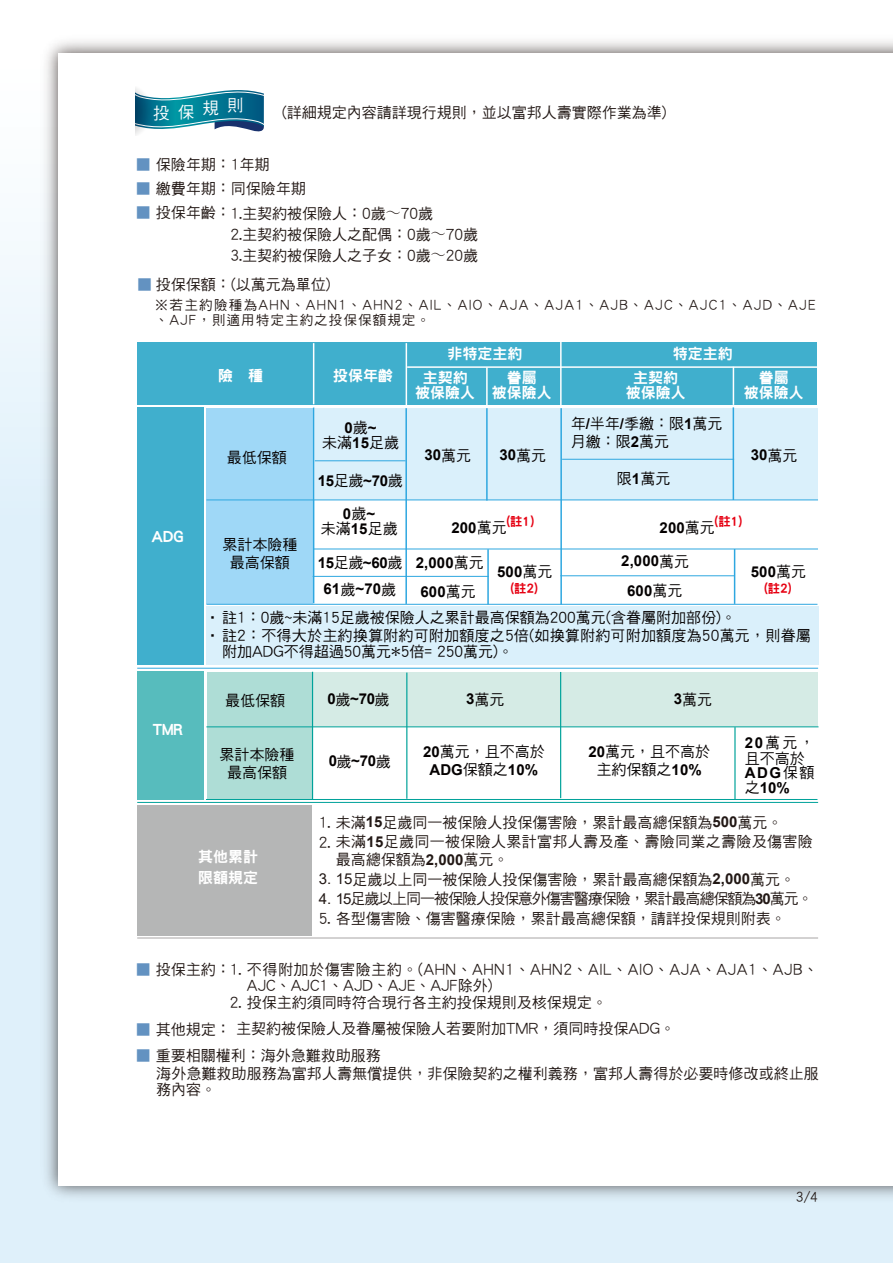
<style>
.page{position:relative;width:893px;height:1263px;background:#fff}
.page>*{position:absolute;margin:0;border:0;box-sizing:border-box;transform-origin:0 0}
.t1{font:16.5px "DF Hei W5 WINP BF";color:#fff}
.t2{font:15px/24.6px "DF Hei W5 WINP BF";color:#221815}
.t3{font:15px/18px "DF Hei W5 WINP BF";color:#040000}
.t4{font:700 15px/29.2px "Arial";letter-spacing:.01em;color:#040000;text-align:center}
.t5{font:15px/16.5px "DF Hei W5 WINP BF";letter-spacing:.035em;color:#221815}
.t6{font:15px/15px "DFN Hei W9 WINP BF";color:#fff;text-align:center}
.t7{font:15px/18px "DF Hei W5 WINP BF";letter-spacing:.02em;color:#221815}
.t8{font:15px "DF Hei W5 WINP BF";letter-spacing:-.07em;color:#221815}
.t9{font:13.5px/15px "DF Hei W5 WINP BF";letter-spacing:.1em;color:#221815}
.t10{font:12.3px "DFN Hei W9 WINP BF";color:#e60012}
.s1{color:#6392c1}
.s2{font-family:"Adobe Ming Std";font-weight:300}
.s3{font-family:"DF Hei W5 WINP BF";font-weight:400}
.s4{font-family:"Arial";font-weight:700}
.s5{font-family:"Arial";font-weight:700;font-size:15px;color:#040000}
.s6{font-family:"DF Hei W5 WINP BF";font-size:15px;color:#040000}
.s7{font-family:"Arial"}
</style>
<div class="page">
<div style="left:0;top:0;width:893px;height:1263px;background:linear-gradient(to bottom,#f7fcfe,#d6ecf9)"></div>
<img style="left:35px;top:30px;width:858px;height:1178px">
<div style="left:59px;top:53px;width:834px;height:1132px;background:#fff"></div>
<svg style="left:155px;top:90px;width:109px;height:42px"></svg>
<svg style="left:135px;top:88px;width:20px;height:47px"></svg>
<div style="left:137px;top:671px;width:66px;height:129px;background:#57bcbd"></div>
<div style="left:137px;top:805px;width:174px;height:131px;background:#b5b6b6"></div>
<div style="left:137px;top:408px;width:67px;height:257px;background:#40afcd"></div>
<div style="left:207px;top:672px;width:106px;height:127px;background:#aeddd6"></div>
<div style="left:313px;top:672px;width:504px;height:54px;background:#d5ebe5"></div>
<div style="left:315px;top:408px;width:502px;height:91px;background:#daf0fb"></div>
<div style="left:206px;top:408px;width:107px;height:195px;background:#9fd8f7"></div>
<div style="left:206px;top:607px;width:613px;height:58px;background:#daf0fb"></div>
<hr style="left:313px;top:549px;width:505px;height:1px;background:#2ea7e0">
<hr style="left:206px;top:500px;width:612px;height:1px;background:#2ea7e0">
<hr style="left:315px;top:460px;width:91px;height:1px;background:#2ea7e0">
<hr style="left:137px;top:668px;width:681px;height:1px;background:#2ea7e0">
<hr style="left:137px;top:802px;width:681px;height:1px;background:#00a29a">
<hr style="left:206px;top:799px;width:611px;height:1px;background:#00a29a">
<hr style="left:313px;top:576px;width:176px;height:1px;background:#2ea7e0">
<hr style="left:560px;top:575px;width:174px;height:1px;background:#2ea7e0">
<hr style="left:206px;top:604px;width:611px;height:1px;background:#2ea7e0">
<hr style="left:206px;top:726px;width:612px;height:1px;background:#00a29a">
<hr style="left:562px;top:459px;width:172px;height:1px;background:#2ea7e0">
<hr style="left:405px;top:408px;width:2px;height:196px;background:#2ea7e0">
<hr style="left:313px;top:408px;width:1px;height:195px;background:#2ea7e0">
<hr style="left:486px;top:408px;width:2px;height:92px;background:#2ea7e0">
<hr style="left:734px;top:549px;width:1px;height:55px;background:#2ea7e0">
<hr style="left:487px;top:549px;width:2px;height:55px;background:#2ea7e0">
<hr style="left:560px;top:408px;width:2px;height:196px;background:#2ea7e0">
<hr style="left:733px;top:407px;width:1px;height:93px;background:#2ea7e0">
<hr style="left:406px;top:672px;width:1px;height:127px;background:#00a29a">
<hr style="left:560px;top:672px;width:1px;height:126px;background:#00a29a">
<hr style="left:734px;top:727px;width:2px;height:72px;background:#00a29a">
<hr style="left:312px;top:672px;width:1px;height:127px;background:#00a29a">
<hr style="left:137px;top:938px;width:681px;height:1px;background:#a8a5a5">
<div style="left:137px;top:343px;width:679px;height:62px;background:#40afcd"></div>
<hr style="left:313px;top:343px;width:1px;height:61px;background:#fff">
<hr style="left:406px;top:343px;width:1px;height:63px;background:#fff">
<hr style="left:486px;top:367px;width:2px;height:38px;background:#fff">
<hr style="left:560px;top:341px;width:2px;height:66px;background:#fff">
<hr style="left:733px;top:367px;width:1px;height:38px;background:#fff">
<hr style="left:407px;top:366px;width:410px;height:2px;background:#fff">
<p class="t1" style="left:153px;top:102px;width:92px">投保規則</p>
<p class="t2" style="left:282px;top:100px;width:387px">(詳細規定內容請詳現行規則，並以富邦人壽實際作業為準)</p>
<p class="t2" style="left:136px;top:152px;width:299px"><span class="s1">▓</span> 保險年期：1年期<br><span class="s1">▓</span> 繳費年期：同保險年期<br><span class="s1">▓</span> 投保年齡：1.主契約被保險人：0歲<span class="s2">∼</span>70歲</p>
<p class="t2" style="left:230px;top:224px;width:249px;line-height:21px">2.主契約被保險人之配偶：0歲<span class="s2">∼</span>70歲<br>3.主契約被保險人之子女：0歲<span class="s2">∼</span>20歲</p>
<p class="t2" style="left:137px;top:273px;width:195px"><span class="s1">▓</span> 投保保額：(以萬元為單位)</p>
<p class="t9" style="left:155px;top:298px;width:662px">※若主約險種為AHN、AHN1、AHN2、AIL、AIO、AJA、AJA1、AJB、AJC、AJC1、AJD、AJE、AJF，則適用特定主約之投保保額規定。</p>
<p class="t6" style="left:152px;top:529px;width:33px">ADG</p>
<p class="t6" style="left:153px;top:722px;width:32px">TMR</p>
<p class="t6" style="left:218px;top:368px;width:46px">險 種</p>
<p class="t6" style="left:333px;top:368px;width:61px">投保年齡</p>
<p class="t3" style="left:227px;top:448px;width:61px">最低保額</p>
<p class="t3" style="left:222px;top:535px;width:76px;text-align:center">累計本險種最高保額</p>
<p class="t4" style="left:344px;top:413px;width:34px">0<span class="s3">歲</span>~</p>
<p class="t3" style="left:322px;top:433px;width:78px">未滿<span class="s4">15</span>足歲</p>
<p class="t4" style="left:318px;top:466px;width:86px">15<span class="s3">足歲</span>~70<span class="s3">歲</span></p>
<p class="t4" style="left:343px;top:499px;width:34px">0<span class="s3">歲</span>~</p>
<p class="t3" style="left:321px;top:519px;width:78px">未滿<span class="s4">15</span>足歲</p>
<p class="t4" style="left:318px;top:549px;width:86px;line-height:26.7px">15<span class="s3">足歲</span>~60<span class="s3">歲<br></span>61<span class="s3">歲</span>~70<span class="s3">歲</span></p>
<p class="t6" style="left:448px;top:346px;width:76px">非特定主約</p>
<p class="t6" style="left:673px;top:346px;width:61px">特定主約</p>
<p class="t6" style="left:415px;top:370px;width:61px">主契約被保險人</p>
<p class="t6" style="left:492px;top:370px;width:61px">眷屬<br>被保險人</p>
<p class="t6" style="left:626px;top:370px;width:61px">主契約被保險人</p>
<p class="t6" style="left:744px;top:370px;width:62px">眷屬<br>被保險人</p>
<p class="t3" style="left:571px;top:414px;width:153px">年<span class="s4">/</span>半年<span class="s4">/</span>季繳：限<span class="s4">1</span>萬元月繳：限<span class="s4">2</span>萬元</p>
<p class="t3" style="left:617px;top:469px;width:55px">限<span class="s4">1</span>萬元</p>
<p class="t4" style="left:424px;top:441px;width:48px">30<span class="s3">萬元</span></p>
<p class="t4" style="left:500px;top:441px;width:48px">30<span class="s3">萬元</span></p>
<p class="t4" style="left:751px;top:441px;width:48px">30<span class="s3">萬元</span></p>
<p class="t10" style="left:451px;top:515px;width:84px"><span class="s5">200</span><span class="s6">萬元</span>(註1)</p>
<p class="t10" style="left:660px;top:515px;width:84px"><span class="s5">200</span><span class="s6">萬元</span>(註1)</p>
<p class="t4" style="left:416px;top:548px;width:70px">2,000<span class="s3">萬元<br></span>600<span class="s3">萬元</span></p>
<p class="t4" style="left:621px;top:547px;width:70px">2,000<span class="s3">萬元<br></span>600<span class="s3">萬元</span></p>
<p class="t4" style="left:497px;top:557px;width:57px">500<span class="s3">萬元</span></p>
<p class="t10" style="left:511px;top:582px;width:28px">(註2)</p>
<p class="t4" style="left:751px;top:557px;width:57px">500<span class="s3">萬元</span></p>
<p class="t10" style="left:765px;top:582px;width:28px">(註2)</p>
<p class="t3" style="left:205px;top:608px;width:607px">‧註1：0歲~未滿15足歲被保險人之累計最高保額為200萬元(含眷屬附加部份)。<br>‧註2：不得大於主約換算附約可附加額度之5倍(如換算附約可附加額度為50萬元，則眷屬</p>
<p class="t3" style="left:222px;top:643px;width:293px">附加ADG不得超過50萬元*5倍= 250萬元)。</p>
<p class="t3" style="left:225px;top:691px;width:61px">最低保額</p>
<p class="t3" style="left:220px;top:745px;width:76px;text-align:center">累計本險種最高保額</p>
<p class="t6" style="left:198px;top:846px;width:61px;line-height:21px;text-align:left">其他累計限額規定</p>
<p class="t4" style="left:327px;top:685px;width:64px">0<span class="s3">歲</span>~70<span class="s3">歲</span></p>
<p class="t4" style="left:329px;top:747px;width:64px">0<span class="s3">歲</span>~70<span class="s3">歲</span></p>
<p class="t3" style="left:466px;top:690px;width:40px"><span class="s4">3</span>萬元</p>
<p class="t3" style="left:674px;top:690px;width:40px"><span class="s4">3</span>萬元</p>
<p class="t3" style="left:423px;top:743px;width:123px"><span class="s4">20</span>萬元，且不高於</p>
<p class="t4" style="left:430px;top:756px;width:110px">ADG<span class="s3">保額之</span>10%</p>
<p class="t3" style="left:588px;top:743px;width:123px;text-align:center"><span class="s4">20</span>萬元，且不高於主約保額之<span class="s4">10%</span></p>
<p class="t3" style="left:745px;top:735px;width:71px;line-height:15.5px"><span class="s4">20</span>萬元，且不高於</p>
<p class="t4" style="left:745px;top:765px;width:71px;line-height:15px;text-align:left">ADG<span class="s3">保額之</span>10%</p>
<p class="t2" style="left:319px;top:810px;width:465px">1. 未滿<span class="s4">15</span>足歲同一被保險人投保傷害險，累計最高總保額為<span class="s4">500</span>萬元。</p>
<p class="t7" style="left:336px;top:832px;width:478px;text-indent:-17px">2. 未滿<span class="s4">15</span>足歲同一被保險人累計富邦人壽及產、壽險同業之壽險及傷害險最高總保額為<span class="s4">2,000</span>萬元。</p>
<p class="t2" style="left:319px;top:867px;width:478px"><span class="s7">3. 15</span>足歲以上同一被保險人投保傷害險，累計最高總保額為<span class="s4">2,000</span>萬元。</p>
<p class="t8" style="left:319px;top:891px;width:495px"><span class="s7">4. 15</span>足歲以上同一被保險人投保意外傷害醫療保險，累計最高總保額為<span class="s4">30</span>萬元。</p>
<p class="t2" style="left:319px;top:906px;width:469px">5. 各型傷害險、傷害醫療保險，累計最高總保額，請詳投保規則附表。</p>
<p class="t5" style="left:247px;top:961px;width:573px;text-indent:-111px"><span class="s1">▓</span> 投保主約：1. 不得附加於傷害險主約。(AHN、AHN1、AHN2、AIL、AIO、AJA、AJA1、AJB、<br>AJC、AJC1、AJD、AJE、AJF除外)</p>
<p class="t2" style="left:136px;top:989px;width:541px;line-height:26.8px;text-indent:94px">2. 投保主約須同時符合現行各主約投保規則及核保規定。<br><span class="s1">▓</span> 其他規定：主契約被保險人及眷屬被保險人若要附加TMR，須同時投保ADG。<span class="s1">▓</span> 重要相關權利：海外急難救助服務</p>
<p class="t2" style="left:156px;top:1065px;width:664px;line-height:16.5px">海外急難救助服務為富邦人壽無償提供，非保險契約之權利義務，富邦人壽得於必要時修改或終止服務內容。</p>
<p class="t9" style="left:796px;top:1189px;width:24px">3/4</p>
</div>
